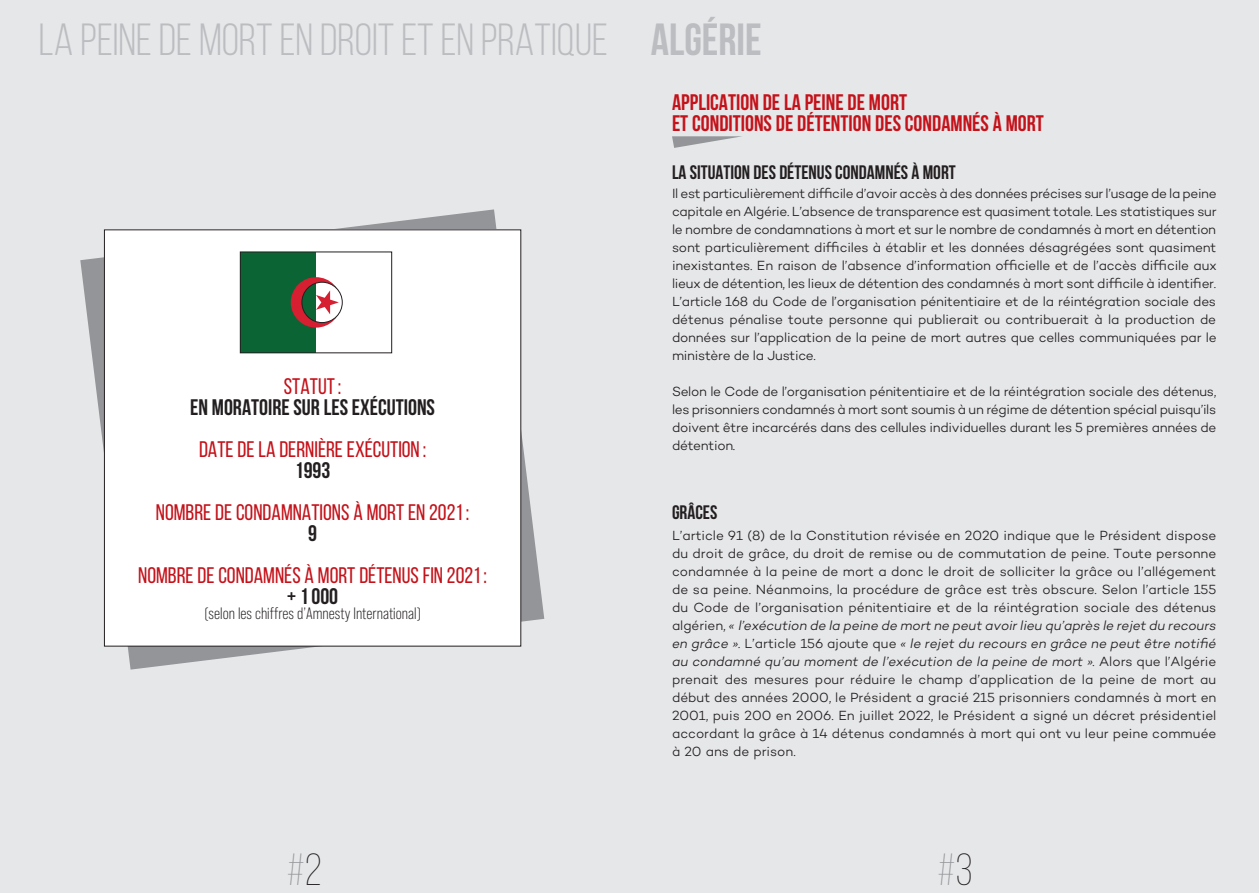
<style>
.page{position:relative;width:1259px;height:893px;background:#e6e7e9}
.page>*{position:absolute;margin:0;border:0;box-sizing:border-box;transform-origin:0 0}
.t1{font:45px "Bebas Neue";color:#bcbdc0}
.t2{font:300 45px "Bebas Neue";color:#939598}
.t3{font:22.5px "Bebas Neue";color:#c4121a}
.t4{font:700 22.5px/21px "Bebas Neue";color:#c4121a}
.t5{font:700 22.5px "Bebas Neue";color:#231f20}
.t6{font:700 19.5px "Bebas Neue";color:#231f20}
.t7{font:16.5px "Bebas Neue Pro";color:#231f20}
.t8{font:300 13.5px/18px "Campton";letter-spacing:-.015em;color:#231f20;text-align:justify}
.s1{font-weight:700}
.s2{font-style:italic}
.s3{color:#231f20}
</style>
<div class="page">
<svg style="left:80px;top:209px;width:464px;height:461px"></svg>
<svg style="left:672px;top:136px;width:70px;height:12px"></svg>
<div style="left:104px;top:230px;width:417px;height:416px;background:#fff"></div>
<svg style="left:240px;top:251px;width:152px;height:102px"></svg>
<h1 class="t1" style="left:39px;top:15px;width:724px">LA PEINE DE MORT EN DROIT ET EN PRATIQUE <span class="s1">ALGÉRIE</span></h1>
<h2 class="t3" style="left:284px;top:374px;width:59px">STATUT:</h2>
<h2 class="t5" style="left:190px;top:395px;width:246px">EN MORATOIRE SUR LES EXÉCUTIONS</h2>
<h2 class="t3" style="left:199px;top:437px;width:229px">DATE DE LA DERNIÈRE EXÉCUTION :</h2>
<h2 class="t5" style="left:295px;top:458px;width:37px">1993</h2>
<h2 class="t3" style="left:156px;top:500px;width:315px">NOMBRE DE CONDAMNATIONS À MORT EN 2021:</h2>
<h2 class="t5" style="left:308px;top:521px;width:10px">9</h2>
<h2 class="t3" style="left:138px;top:563px;width:350px">NOMBRE DE CONDAMNÉS À MORT DÉTENUS FIN 2021:</h2>
<h2 class="t5" style="left:287px;top:584px;width:53px">+1000</h2>
<p class="t7" style="left:204px;top:604px;width:218px">(selon les chiffres d’Amnesty International)</p>
<h2 class="t4" style="left:672px;top:92px;width:373px">APPLICATION DE LA PEINE DE MORT<br>ET CONDITIONS DE DÉTENTION DES CONDAMNÉS À MORT</h2>
<h3 class="t6" style="left:672px;top:162px;width:285px">LA SITUATION DES DÉTENUS CONDAMNÉS À MORT</h3>
<p class="t8" style="left:672px;top:184px;width:546px">Il est particulièrement difficile d’avoir accès à des données précises sur l’usage de la peine capitale en Algérie. L’absence de transparence est quasiment totale. Les statistiques sur le nombre de condamnations à mort et sur le nombre de condamnés à mort en détention sont particulièrement difficiles à établir et les données désagrégées sont quasiment inexistantes. En raison de l’absence d’information officielle et de l’accès difficile aux lieux de détention, les lieux de détention des condamnés à mort sont difficile à identifier.<br>L’article 168 du Code de l’organisation pénitentiaire et de la réintégration sociale des détenus pénalise toute personne qui publierait ou contribuerait à la production de données sur l’application de la peine de mort autres que celles communiquées par le ministère de la Justice.</p>
<p class="t8" style="left:672px;top:382px;width:546px">Selon le Code de l’organisation pénitentiaire et de la réintégration sociale des détenus, les prisonniers condamnés à mort sont soumis à un régime de détention spécial puisqu’ils doivent être incarcérés dans des cellules individuelles durant les 5 premières années de détention.</p>
<h3 class="t6" style="left:672px;top:502px;width:47px">GRÂCES</h3>
<p class="t8" style="left:672px;top:526px;width:546px">L’article 91 (8) de la Constitution révisée en 2020 indique que le Président dispose du droit de grâce, du droit de remise ou de commutation de peine. Toute personne condamnée à la peine de mort a donc le droit de solliciter la grâce ou l’allégement de sa peine. Néanmoins, la procédure de grâce est très obscure. Selon l’article 155 du Code de l’organisation pénitentiaire et de la réintégration sociale des détenus algérien, <span class="s2">« l’exécution de la peine de mort ne peut avoir lieu qu’après le rejet du recours en grâce ».</span> L’article 156 ajoute que <span class="s2">« le rejet du recours en grâce ne peut être notifié au condamné qu’au moment de l’exécution de la peine de mort ».</span> Alors que l’Algérie prenait des mesures pour réduire le champ d’application de la peine de mort au début des années 2000, le Président a gracié 215 prisonniers condamnés à mort en 2001, puis 200 en 2006. En juillet 2022, le Président a signé un décret présidentiel accordant la grâce à 14 détenus condamnés à mort qui ont vu leur peine commuée à 20 ans de prison.</p>
<h1 class="t2" style="left:286px;top:845px;width:37px">#<span class="s3">2</span></h1>
<h1 class="t2" style="left:937px;top:845px;width:37px">#<span class="s3">3</span></h1>
</div>
